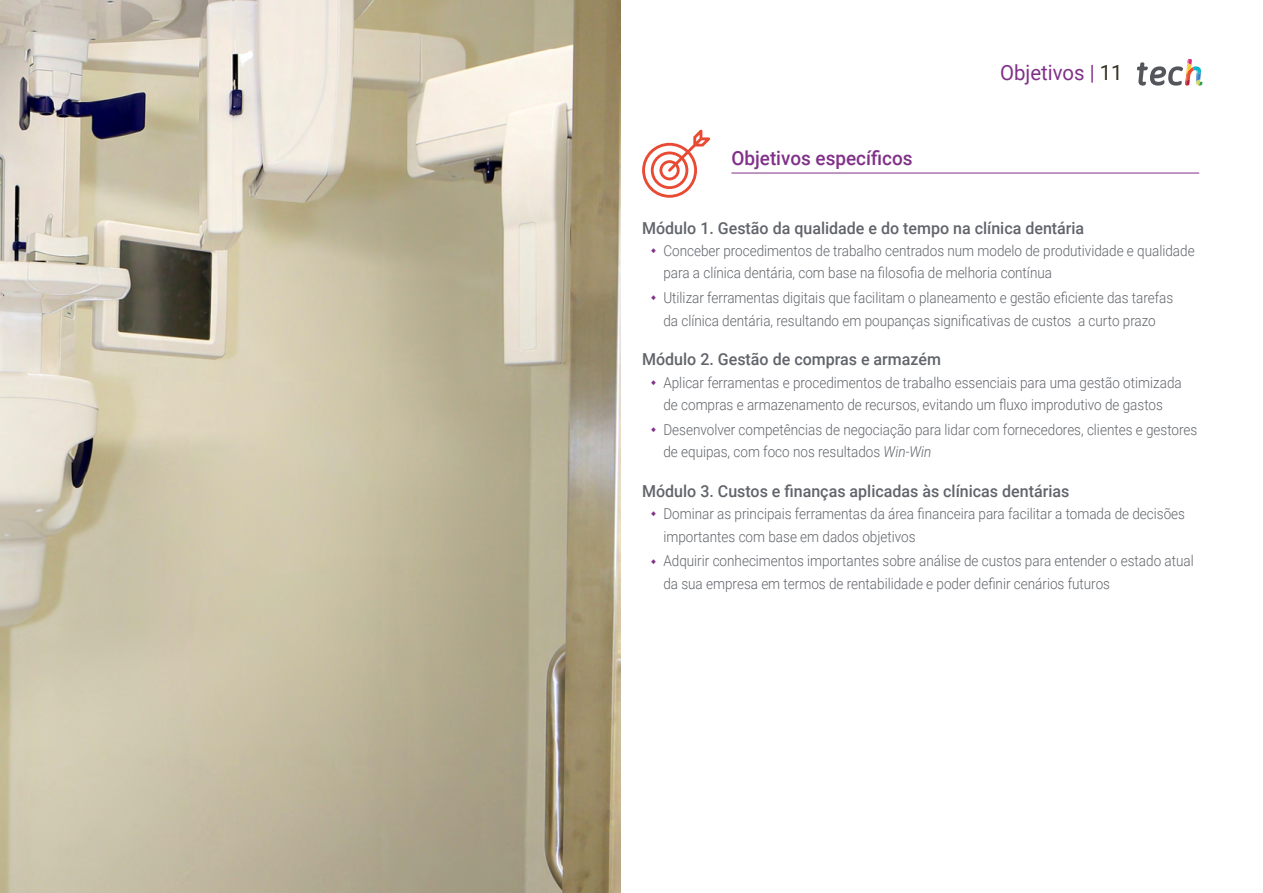
<style>
.page{position:relative;width:1263px;height:893px;background:#fff}
.page>*{position:absolute;margin:0;border:0;box-sizing:border-box;transform-origin:0 0}
.t1{font:21px "Roboto";color:#813089}
.t2{font:500 19.5px "Roboto";color:#813089}
.t3{font:500 16.5px "Roboto";color:#61646a}
.t4{font:300 15px/22.5px "Roboto";color:#61646a;scale:.9 1}
.s1{color:#312e20}
.s2{font-style:italic}
</style>
<div class="page">
<hr style="left:731px;top:173px;width:468px;height:1px;background:#813089">
<svg style="left:642px;top:130px;width:68px;height:68px"></svg>
<img style="left:0;top:0;width:621px;height:893px">
<svg style="left:1137px;top:59px;width:65px;height:27px"></svg>
<h2 class="t2" style="left:731px;top:144px;width:183px">Objetivos específicos</h2>
<h1 class="t1" style="left:1000px;top:57px;width:124px">Objetivos | <span class="s1">11</span></h1>
<p class="t3" style="left:642px;top:216px;width:444px">Módulo 1. Gestão da qualidade e do tempo na clínica dentária</p>
<p class="t4" style="left:663px;top:239px;width:592px">Conceber procedimentos de trabalho centrados num modelo de produtividade e qualidade para a clínica dentária, com base na filosofia de melhoria contínua</p>
<p class="t4" style="left:663px;top:286px;width:568px">Utilizar ferramentas digitais que facilitam o planeamento e gestão eficiente das tarefas da clínica dentária, resultando em poupanças significativas de custos a curto prazo</p>
<p class="t3" style="left:642px;top:348px;width:300px">Módulo 2. Gestão de compras e armazém</p>
<p class="t4" style="left:663px;top:370px;width:577px">Aplicar ferramentas e procedimentos de trabalho essenciais para uma gestão otimizada de compras e armazenamento de recursos, evitando um fluxo improdutivo de gastos</p>
<p class="t4" style="left:663px;top:417px;width:595px">Desenvolver competências de negociação para lidar com fornecedores, clientes e gestores de equipas, com foco nos resultados <span class="s2">Win-Win</span></p>
<p class="t3" style="left:642px;top:479px;width:429px">Módulo 3. Custos e finanças aplicadas às clínicas dentárias</p>
<p class="t4" style="left:663px;top:502px;width:581px">Dominar as principais ferramentas da área financeira para facilitar a tomada de decisões importantes com base em dados objetivos</p>
<p class="t4" style="left:663px;top:549px;width:591px">Adquirir conhecimentos importantes sobre análise de custos para entender o estado atual da sua empresa em termos de rentabilidade e poder definir cenários futuros</p>
</div>
